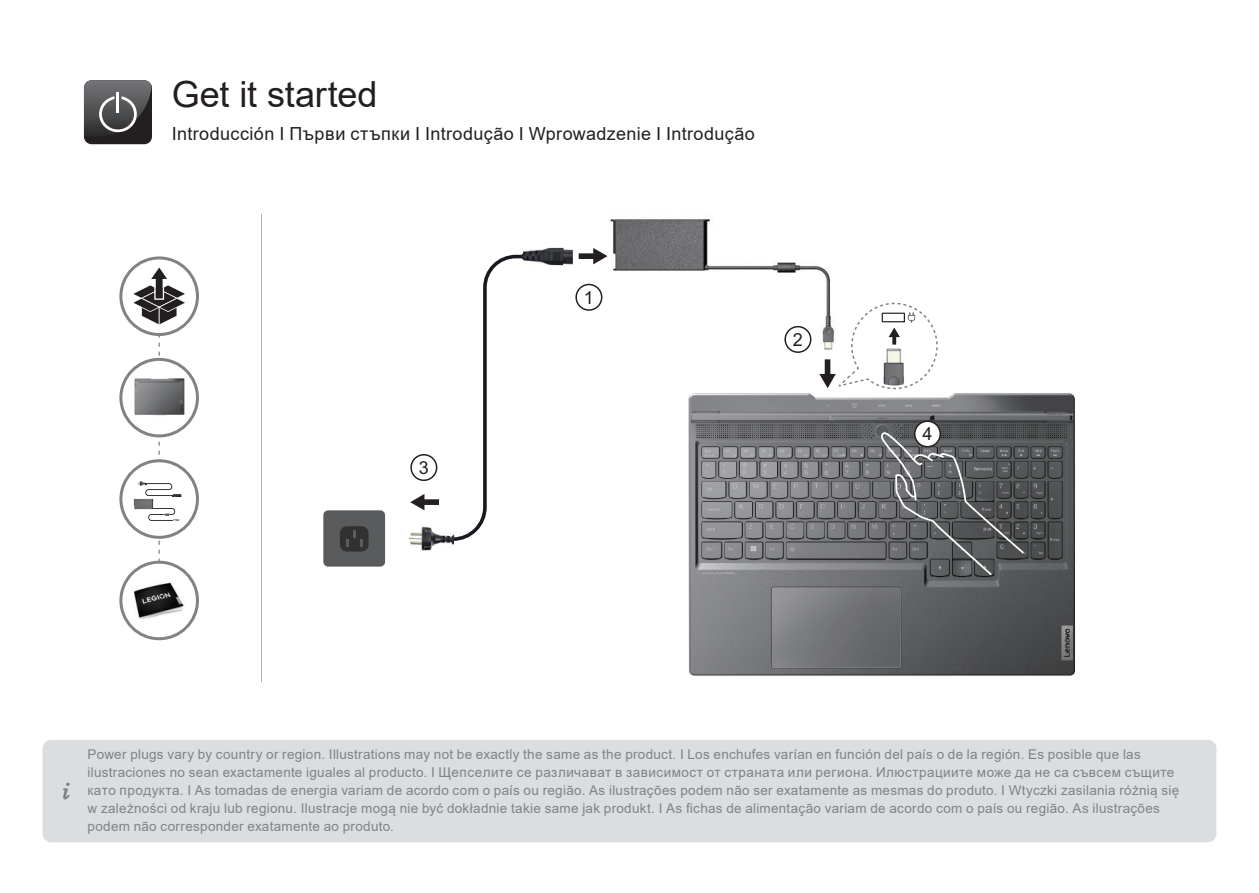
<style>
.page{position:relative;width:1259px;height:893px;background:#fff}
.page>*{position:absolute;margin:0;border:0;box-sizing:border-box;transform-origin:0 0}
.title_addtional_info{font:36px "Arial";letter-spacing:-.005em;color:#231f20}
.title_addtional_info-2{font:18px "Arial";letter-spacing:.02em;color:#231f20}
.body_info_60_hui{font:13.5px/18px "Arial";letter-spacing:.02em;color:#808285}
</style>
<div class="page">
<img style="left:688px;top:393px;width:388px;height:283px">
<svg style="left:410px;top:494px;width:29px;height:16px"></svg>
<svg style="left:579px;top:248px;width:28px;height:16px"></svg>
<svg style="left:575px;top:284px;width:27px;height:27px"></svg>
<svg style="left:410px;top:454px;width:27px;height:27px"></svg>
<hr style="left:261px;top:214px;width:1px;height:468px;background:#b2b3b7">
<svg style="left:881px;top:420px;width:142px;height:155px"></svg>
<div style="left:323px;top:510px;width:62px;height:57px;background:#595b5d;border-radius:5px"></div>
<div style="left:340px;top:526px;width:28px;height:25px;background:#303130;border-radius:7px"></div>
<svg style="left:346px;top:530px;width:16px;height:17px"></svg>
<img style="left:523px;top:248px;width:50px;height:17px">
<img style="left:409px;top:526px;width:45px;height:24px">
<svg style="left:453px;top:255px;width:73px;height:286px"></svg>
<svg style="left:784px;top:302px;width:156px;height:92px"></svg>
<img style="left:607px;top:219px;width:231px;height:134px">
<svg style="left:119px;top:256px;width:80px;height:384px"></svg>
<svg style="left:84px;top:80px;width:68px;height:64px"></svg>
<img style="left:92px;top:80px;width:60px;height:6px">
<svg style="left:84px;top:80px;width:8px;height:6px"></svg>
<hr style="left:117px;top:92px;width:2px;height:20px;background:#fff">
<svg style="left:84px;top:96px;width:53px;height:42px"></svg>
<div style="left:43px;top:740px;width:1173px;height:102px;background:#dcdddf;border-radius:9px"></div>
<svg style="left:63px;top:783px;width:7px;height:16px"></svg>
<p class="title_addtional_info" style="left:172px;top:70px;width:207px">Get it started</p>
<p class="title_addtional_info-2" style="left:172px;top:121px;width:584px">Introducción I Първи стъпки I Introdução I Wprowadzenie I Introdução</p>
<p class="title_addtional_info-2" style="left:419px;top:455px;width:12px">3</p>
<p class="title_addtional_info-2" style="left:584px;top:285px;width:12px">1</p>
<p class="title_addtional_info-2" style="left:793px;top:327px;width:12px">2</p>
<p class="title_addtional_info-2" style="left:922px;top:422px;width:12px">4</p>
<p class="body_info_60_hui" style="left:88px;top:745px;width:1093px">Power plugs vary by country or region. Illustrations may not be exactly the same as the product. I Los enchufes varían en función del país o de la región. Es posible que las ilustraciones no sean exactamente iguales al producto. I Щепселите се различават в зависимост от страната или региона. Илюстрациите може да не са съвсем същите като продукта. I As tomadas de energia variam de acordo com o país ou região. As ilustrações podem não ser exatamente as mesmas do produto. I Wtyczki zasilania różnią się w zależności od kraju lub regionu. Ilustracje mogą nie być dokładnie takie same jak produkt. I As fichas de alimentação variam de acordo com o país ou região. As ilustrações podem não corresponder exatamente ao produto.</p>
</div>
